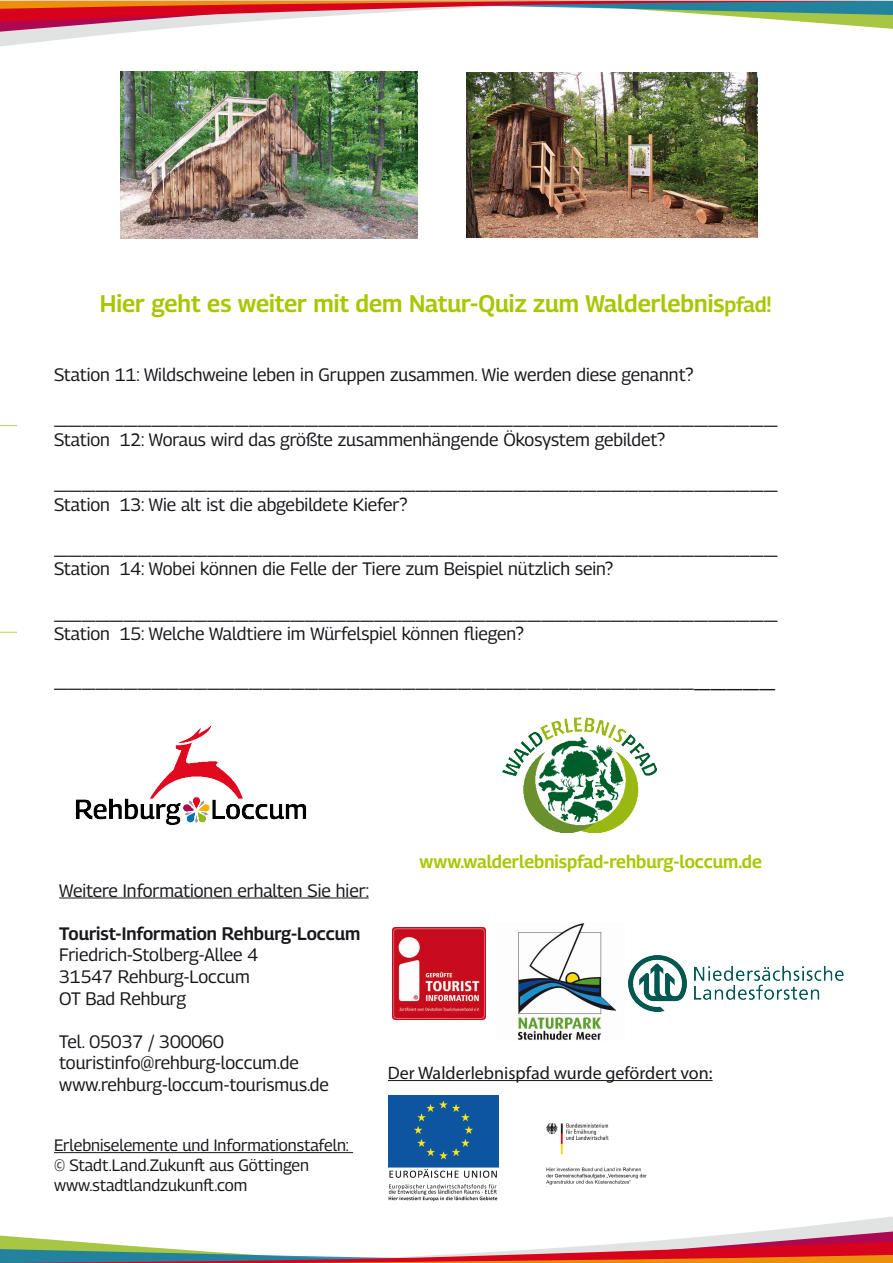
<style>
.page{position:relative;width:893px;height:1263px;background:#fff}
.page>*{position:absolute;margin:0;border:0;box-sizing:border-box;transform-origin:0 0}
.t1{font:600 24px "Georama";color:#aac600}
.t2{font:18px/21.6px "Georama";color:#1a171c}
.t3{font:600 18px "Georama";color:#aac600}
.t4{font:18px "Myriad Pro";color:#1a171c}
.t5{font:600 18px "Georama";color:#1a171c}
.t6{font:16.5px/19.8px "Georama";color:#1a171c}
.s1{font-size:21px}
</style>
<div class="page">
<svg style="left:0;top:425px;width:17px;height:1px"></svg>
<svg style="left:0;top:632px;width:17px;height:1px"></svg>
<svg style="left:0;top:1px;width:893px;height:46px"></svg>
<img style="left:467px;top:72px;width:290px;height:165px">
<img style="left:75px;top:725px;width:232px;height:101px">
<svg style="left:0;top:1216px;width:893px;height:47px"></svg>
<img style="left:503px;top:718px;width:153px;height:114px">
<img style="left:121px;top:72px;width:297px;height:166px">
<hr style="left:59px;top:897px;width:310px;height:1px;background:#1a171c">
<hr style="left:54px;top:1152px;width:299px;height:1px;background:#1a171c">
<img style="left:393px;top:927px;width:92px;height:92px">
<img style="left:518px;top:922px;width:99px;height:118px">
<img style="left:629px;top:956px;width:215px;height:55px">
<hr style="left:388px;top:1080px;width:325px;height:1px;background:#1a171c">
<img style="left:388px;top:1095px;width:111px;height:106px">
<img style="left:546px;top:1123px;width:101px;height:62px">
<h1 class="t1" style="left:100px;top:286px;width:673px">Hier geht es weiter mit dem Natur-Quiz zum Walderlebnis<span class="s1">pfad!</span></h1>
<p class="t2" style="left:54px;top:363px;width:641px">Station 11: Wildschweine leben in Gruppen zusammen. Wie werden diese genannt?</p>
<p class="t2" style="left:54px;top:407px;width:725px">____________________________________________________<br>Station 12: Woraus wird das größte zusammenhängende Ökosystem gebildet?</p>
<p class="t2" style="left:54px;top:471px;width:725px">____________________________________________________<br>Station 13: Wie alt ist die abgebildete Kiefer?</p>
<p class="t2" style="left:54px;top:536px;width:725px">____________________________________________________<br>Station 14: Wobei können die Felle der Tiere zum Beispiel nützlich sein?</p>
<p class="t2" style="left:54px;top:601px;width:725px">____________________________________________________<br>Station 15: Welche Waldtiere im Würfelspiel können fliegen?</p>
<p class="t2" style="left:54px;top:669px;width:723px">______________________________________________<span class="s1">_____</span></p>
<p class="t2" style="left:59px;top:879px;width:311px">Weitere Informationen erhalten Sie hier:</p>
<p class="t5" style="left:59px;top:920px;width:303px">Tourist-Information Rehburg-Loccum</p>
<p class="t2" style="left:59px;top:944px;width:201px">Friedrich-Stolberg-Allee 4<br>31547 Rehburg-Loccum<br>OT Bad Rehburg</p>
<p class="t2" style="left:59px;top:1030px;width:271px">Tel. 05037 / 300060 touristinfo@rehburg-loccum.de www.rehburg-loccum-tourismus.de</p>
<p class="t6" style="left:54px;top:1135px;width:297px">Erlebniselemente und Informationstafeln: © Stadt.Land.Zukunft aus Göttingen www.stadtlandzukunft.com</p>
<p class="t3" style="left:420px;top:848px;width:344px">www.walderlebnispfad-rehburg-loccum.de</p>
<p class="t4" style="left:388px;top:1061px;width:326px">Der Walderlebnispfad wurde gefördert von:</p>
</div>
